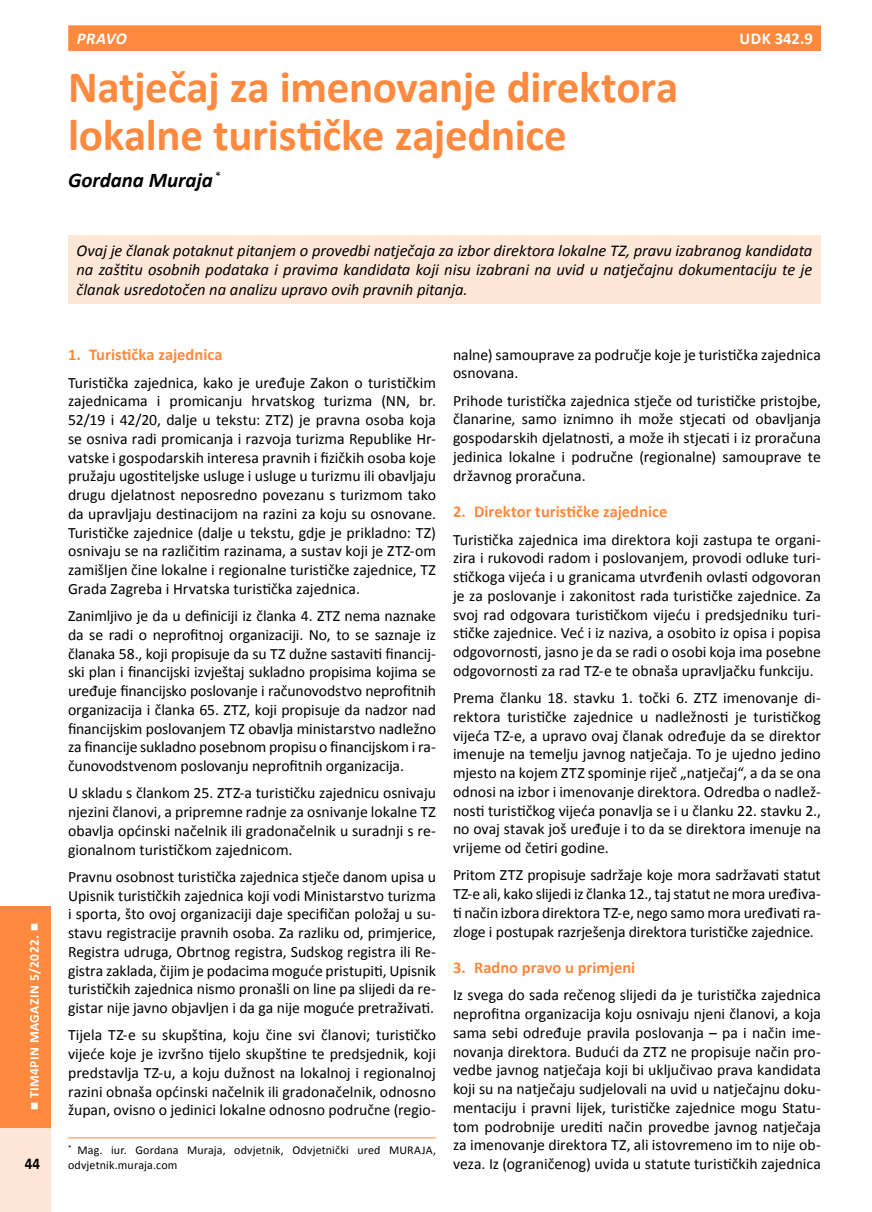
<style>
.page{position:relative;width:872px;height:1212px;background:#fff}
.page>*{position:absolute;margin:0;border:0;box-sizing:border-box;transform-origin:0 0}
.t1{font:700 45px/48px "Calibri";letter-spacing:-.01em;color:#ff893e}
.t2{font:italic 700 21px "Calibri";color:#000}
.t3{font:italic 16.5px/19.5px "Calibri";letter-spacing:-.005em;color:#000;text-align:justify}
.t4{font:700 16.5px "Calibri";color:#ff893e}
.t5{font:700 16.5px "Calibri";letter-spacing:.02em;color:#fff}
.t6{font:italic 700 16.5px "Calibri";letter-spacing:.03em;color:#fff}
.t7{font:700 16.5px "Calibri";color:#000;scale:.9 1}
.t8{font:15.75px/18.8px "Calibri";color:#000;text-align:justify}
.t9{font:700 13.5px "Calibri";letter-spacing:.03em;color:#fff}
.t10{font:12px/15px "Calibri";letter-spacing:.01em;color:#000}
</style>
<div class="page">
<div style="left:68px;top:26px;width:753px;height:25px;background:#ff893e"></div>
<div style="left:0;top:1113px;width:51px;height:99px;background:#ffe7d8"></div>
<div style="left:0;top:906px;width:51px;height:221px;background:#ff893e"></div>
<div style="left:68px;top:235px;width:753px;height:68px;background:#ffe7d8"></div>
<hr style="left:68px;top:1137px;width:368px;height:1px;background:#ff893e">
<p class="t9" style="left:26px;top:1098px;width:164px;rotate:-90deg">TIM4PIN MAGAZIN 5/2022.</p>
<p class="t7" style="left:25px;top:1152px;width:18px">44</p>
<p class="t6" style="left:77px;top:28px;width:51px">PRAVO</p>
<p class="t5" style="left:739px;top:28px;width:75px">UDK 342.9</p>
<h1 class="t1" style="left:68px;top:63px;width:611px">Natječaj za imenovanje direktora lokalne turističke zajednice</h1>
<h2 class="t2" style="left:68px;top:166px;width:155px">Gordana Muraja <sup>*</sup></h2>
<p class="t3" style="left:77px;top:240px;width:737px">Ovaj je članak potaknut pitanjem o provedbi natječaja za izbor direktora lokalne TZ, pravu izabranog kandidata na zaštitu osobnih podataka i pravima kandidata koji nisu izabrani na uvid u natječajnu dokumentaciju te je članak usredotočen na analizu upravo ovih pravnih pitanja.</p>
<p class="t4" style="left:68px;top:344px;width:156px">1. Turistička zajednica</p>
<p class="t8" style="left:68px;top:373px;width:369px">Turistička zajednica, kako je uređuje Zakon o turističkim zajednicama i promicanju hrvatskog turizma (NN, br.<br>52/19 i 42/20, dalje u tekstu: ZTZ) je pravna osoba koja se osniva radi promicanja i razvoja turizma Republike Hr&shy;vatske i gospodarskih interesa pravnih i fizičkih osoba koje pružaju ugostiteljske usluge i usluge u turizmu ili obavljaju drugu djelatnost neposredno povezanu s turizmom tako da upravljaju destinacijom na razini za koju su osnovane.<br>Turističke zajednice (dalje u tekstu, gdje je prikladno: TZ) osnivaju se na različitim razinama, a sustav koji je ZTZ-om zamišljen čine lokalne i regionalne turističke zajednice, TZ Grada Zagreba i Hrvatska turistička zajednica.</p>
<p class="t8" style="left:68px;top:606px;width:369px">Zanimljivo je da u definiciji iz članka 4. ZTZ nema naznake da se radi o neprofitnoj organizaciji. No, to se saznaje iz članaka 58., koji propisuje da su TZ dužne sastaviti financij&shy;ski plan i financijski izvještaj sukladno propisima kojima se uređuje financijsko poslovanje i računovodstvo neprofitnih organizacija i članka 65. ZTZ, koji propisuje da nadzor nad financijskim poslovanjem TZ obavlja ministarstvo nadležno za financije sukladno posebnom propisu o financijskom i ra&shy;čunovodstvenom poslovanju neprofitnih organizacija.</p>
<p class="t8" style="left:68px;top:784px;width:369px">U skladu s člankom 25. ZTZ-a turističku zajednicu osnivaju njezini članovi, a pripremne radnje za osnivanje lokalne TZ obavlja općinski načelnik ili gradonačelnik u suradnji s re&shy;gionalnom turističkom zajednicom.</p>
<p class="t8" style="left:68px;top:867px;width:369px">Pravnu osobnost turistička zajednica stječe danom upisa u Upisnik turističkih zajednica koji vodi Ministarstvo turizma i sporta, što ovoj organizaciji daje specifičan položaj u su&shy;stavu registracije pravnih osoba. Za razliku od, primjerice, Registra udruga, Obrtnog registra, Sudskog registra ili Re&shy;gistra zaklada, čijim je podacima moguće pristupiti, Upisnik turističkih zajednica nismo pronašli on line pa slijedi da re&shy;gistar nije javno objavljen i da ga nije moguće pretraživati.</p>
<p class="t8" style="left:68px;top:1026px;width:369px">Tijela TZ-e su skupština, koju čine svi članovi; turističko vijeće koje je izvršno tijelo skupštine te predsjednik, koji predstavlja TZ-u, a koju dužnost na lokalnoj i regionalnoj razini obnaša općinski načelnik ili gradonačelnik, odnosno župan, ovisno o jedinici lokalne odnosno područne (regio-</p>
<p class="t10" style="left:68px;top:1142px;width:369px"><sup>*</sup> Mag. iur. Gordana Muraja, odvjetnik, Odvjetnički ured MURAJA, odvjetnik.muraja.com</p>
<p class="t8" style="left:453px;top:345px;width:369px">nalne) samouprave za područje koje je turistička zajednica osnovana.</p>
<p class="t8" style="left:453px;top:391px;width:369px">Prihode turistička zajednica stječe od turističke pristojbe, članarine, samo iznimno ih može stjecati od obavljanja gospodarskih djelatnosti, a može ih stjecati i iz proračuna jedinica lokalne i područne (regionalne) samouprave te državnog proračuna.</p>
<p class="t4" style="left:453px;top:501px;width:216px">2. Direktor turističke zajednice</p>
<p class="t8" style="left:453px;top:530px;width:369px">Turistička zajednica ima direktora koji zastupa te organi&shy;zira i rukovodi radom i poslovanjem, provodi odluke turi&shy;stičkoga vijeća i u granicama utvrđenih ovlasti odgovoran je za poslovanje i zakonitost rada turističke zajednice. Za svoj rad odgovara turističkom vijeću i predsjedniku turi&shy;stičke zajednice. Već i iz naziva, a osobito iz opisa i popisa odgovornosti, jasno je da se radi o osobi koja ima posebne odgovornosti za rad TZ-e te obnaša upravljačku funkciju.</p>
<p class="t8" style="left:453px;top:688px;width:369px">Prema članku 18. stavku 1. točki 6. ZTZ imenovanje di&shy;rektora turističke zajednice u nadležnosti je turističkog vijeća TZ-e, a upravo ovaj članak određuje da se direktor imenuje na temelju javnog natječaja. To je ujedno jedino mjesto na kojem ZTZ spominje riječ „natječaj“, a da se ona odnosi na izbor i imenovanje direktora. Odredba o nadlež&shy;nosti turističkog vijeća ponavlja se i u članku 22. stavku 2., no ovaj stavak još uređuje i to da se direktora imenuje na vrijeme od četiri godine.</p>
<p class="t8" style="left:453px;top:866px;width:369px">Pritom ZTZ propisuje sadržaje koje mora sadržavati statut TZ-e ali, kako slijedi iz članka 12., taj statut ne mora uređiva&shy;ti način izbora direktora TZ-e, nego samo mora uređivati ra&shy;zloge i postupak razrješenja direktora turističke zajednice.</p>
<p class="t4" style="left:453px;top:957px;width:184px">3. Radno pravo u primjeni</p>
<p class="t8" style="left:453px;top:986px;width:369px">Iz svega do sada rečenog slijedi da je turistička zajednica neprofitna organizacija koju osnivaju njeni članovi, a koja sama sebi određuje pravila poslovanja – pa i način ime&shy;novanja direktora. Budući da ZTZ ne propisuje način pro&shy;vedbe javnog natječaja koji bi uključivao prava kandidata koji su na natječaju sudjelovali na uvid u natječajnu doku&shy;mentaciju i pravni lijek, turističke zajednice mogu Statu&shy;tom podrobnije urediti način provedbe javnog natječaja za imenovanje direktora TZ, ali istovremeno im to nije ob&shy;veza. Iz (ograničenog) uvida u statute turističkih zajednica</p>
</div>
